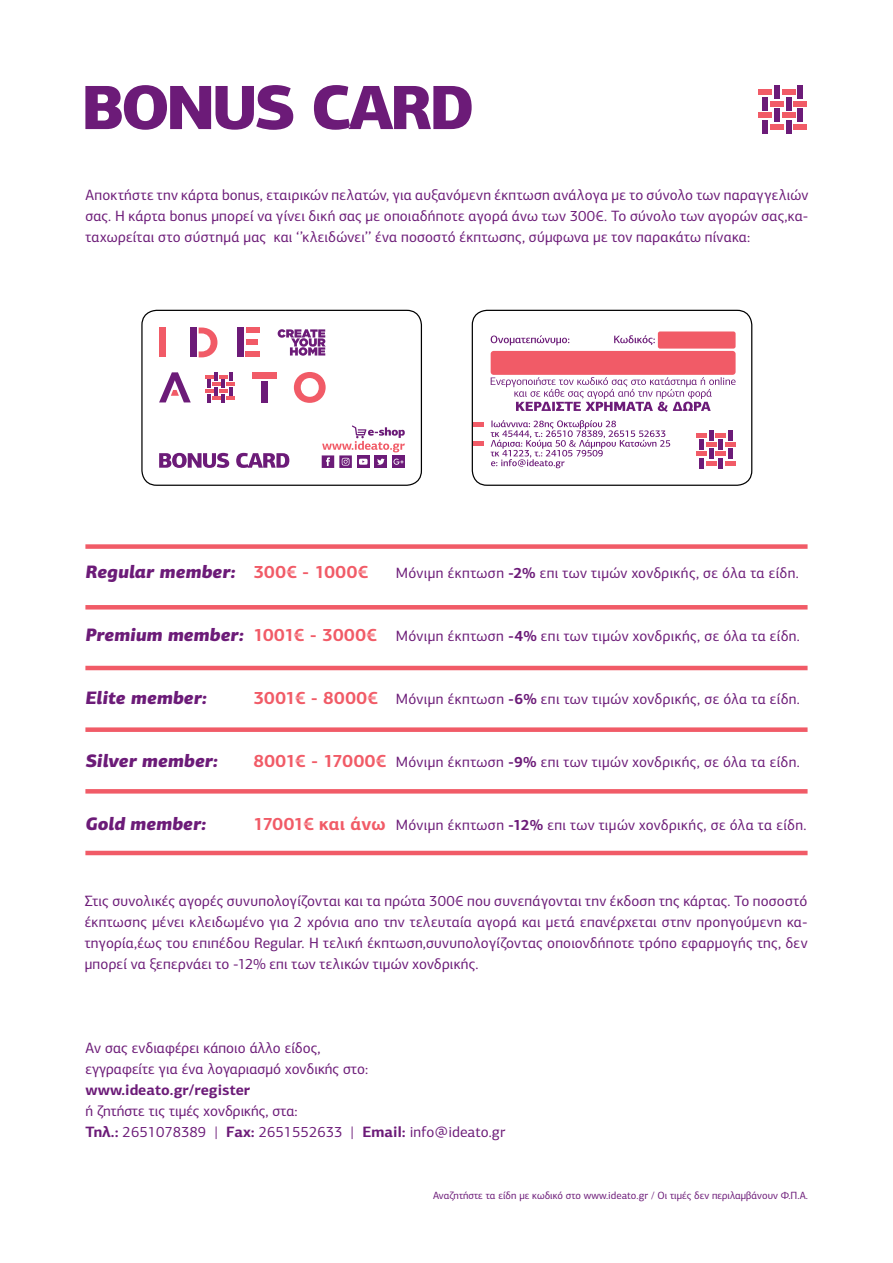
<style>
.page{position:relative;width:893px;height:1263px;background:#fff}
.page>*{position:absolute;margin:0;border:0;box-sizing:border-box;transform-origin:0 0}
.t1{font:italic 900 18px "PF Centro Sans Pro";letter-spacing:.005em;color:#6c1b78}
.t2{font:15px/21px "PF Centro Sans Pro";letter-spacing:.015em;color:#6c1b78;text-align:justify}
.t3{font:700 15px "PF Centro Sans Pro";color:#6c1b78}
.t4{font:10.5px "PF Centro Sans Pro";color:#6c1b78}
.s1{font-weight:700;font-style:normal;color:#f15b67}
.s2{font-weight:700}
.s3{font-weight:900;font-style:italic;font-size:18px}
.s4{font-weight:700;font-size:18px;color:#f15b67}
</style>
<div class="page">
<div style="left:782px;top:89px;width:13px;height:6px;background:#f15b67"></div>
<div style="left:770px;top:101px;width:13px;height:6px;background:#f15b67"></div>
<div style="left:770px;top:124px;width:13px;height:6px;background:#f15b67"></div>
<div style="left:794px;top:101px;width:13px;height:6px;background:#f15b67"></div>
<div style="left:794px;top:124px;width:13px;height:6px;background:#f15b67"></div>
<div style="left:782px;top:112px;width:13px;height:6px;background:#f15b67"></div>
<div style="left:786px;top:97px;width:5px;height:13px;background:#6c1b78"></div>
<div style="left:786px;top:120px;width:5px;height:14px;background:#6c1b78"></div>
<div style="left:774px;top:109px;width:6px;height:13px;background:#6c1b78"></div>
<div style="left:797px;top:109px;width:6px;height:13px;background:#6c1b78"></div>
<div style="left:774px;top:85px;width:6px;height:13px;background:#6c1b78"></div>
<div style="left:797px;top:85px;width:6px;height:13px;background:#6c1b78"></div>
<div style="left:758px;top:89px;width:14px;height:6px;background:#f15b67"></div>
<div style="left:758px;top:112px;width:14px;height:6px;background:#f15b67"></div>
<div style="left:762px;top:97px;width:6px;height:13px;background:#6c1b78"></div>
<div style="left:762px;top:120px;width:6px;height:14px;background:#6c1b78"></div>
<svg style="left:85px;top:85px;width:387px;height:45px"></svg>
<div style="left:141px;top:310px;width:281px;height:176px;border:1px solid #000;border-radius:15px"></div>
<svg style="left:294px;top:372px;width:32px;height:31px"></svg>
<svg style="left:205px;top:372px;width:30px;height:30px"></svg>
<div style="left:159px;top:327px;width:7px;height:30px;background:#f15b67"></div>
<svg style="left:199px;top:327px;width:18px;height:30px"></svg>
<div style="left:190px;top:327px;width:7px;height:30px;background:#6c1b78"></div>
<div style="left:246px;top:327px;width:14px;height:6px;background:#f15b67"></div>
<div style="left:246px;top:339px;width:12px;height:6px;background:#f15b67"></div>
<div style="left:246px;top:352px;width:14px;height:5px;background:#f15b67"></div>
<div style="left:237px;top:327px;width:7px;height:30px;background:#6c1b78"></div>
<div style="left:252px;top:372px;width:25px;height:6px;background:#f15b67"></div>
<div style="left:262px;top:381px;width:6px;height:21px;background:#6c1b78"></div>
<svg style="left:159px;top:372px;width:32px;height:30px"></svg>
<svg style="left:278px;top:329px;width:48px;height:27px"></svg>
<svg style="left:159px;top:453px;width:130px;height:15px"></svg>
<svg style="left:322px;top:425px;width:83px;height:43px"></svg>
<div style="left:472px;top:310px;width:280px;height:176px;border:1px solid #000;border-radius:15px"></div>
<hr style="left:715px;top:433px;width:11px;height:4px;background:#f15b67">
<div style="left:706px;top:442px;width:11px;height:5px;background:#f15b67"></div>
<hr style="left:706px;top:461px;width:11px;height:4px;background:#f15b67">
<div style="left:725px;top:442px;width:11px;height:5px;background:#f15b67"></div>
<hr style="left:725px;top:461px;width:11px;height:4px;background:#f15b67">
<div style="left:715px;top:451px;width:11px;height:5px;background:#f15b67"></div>
<div style="left:718px;top:439px;width:5px;height:11px;background:#6c1b78"></div>
<div style="left:718px;top:458px;width:5px;height:10px;background:#6c1b78"></div>
<div style="left:709px;top:448px;width:5px;height:11px;background:#6c1b78"></div>
<div style="left:728px;top:448px;width:5px;height:11px;background:#6c1b78"></div>
<div style="left:709px;top:430px;width:5px;height:10px;background:#6c1b78"></div>
<div style="left:728px;top:430px;width:5px;height:10px;background:#6c1b78"></div>
<hr style="left:696px;top:433px;width:11px;height:4px;background:#f15b67">
<div style="left:696px;top:451px;width:11px;height:5px;background:#f15b67"></div>
<div style="left:699px;top:439px;width:5px;height:11px;background:#6c1b78"></div>
<div style="left:699px;top:458px;width:5px;height:10px;background:#6c1b78"></div>
<svg style="left:491px;top:377px;width:245px;height:35px"></svg>
<svg style="left:491px;top:335px;width:78px;height:10px"></svg>
<svg style="left:614px;top:335px;width:41px;height:10px"></svg>
<div style="left:491px;top:351px;width:245px;height:24px;background:#f15b67;border-radius:3px"></div>
<div style="left:658px;top:331px;width:78px;height:18px;background:#f15b67;border-radius:2px"></div>
<div style="left:473px;top:422px;width:11px;height:5px;background:#f15b67"></div>
<hr style="left:473px;top:442px;width:11px;height:4px;background:#f15b67">
<svg style="left:491px;top:420px;width:179px;height:48px"></svg>
<hr style="left:85px;top:666px;width:722px;height:4px;background:#f15b67">
<div style="left:85px;top:727px;width:722px;height:5px;background:#f15b67"></div>
<svg style="left:85px;top:789px;width:722px;height:4px;background:#f15e6a"></svg>
<hr style="left:85px;top:605px;width:722px;height:4px;background:#f15b67">
<hr style="left:85px;top:851px;width:722px;height:4px;background:#f15b67">
<div style="left:85px;top:544px;width:722px;height:5px;background:#f15b67"></div>
<p class="t2" style="left:85px;top:185px;width:724px">Αποκτήστε την κάρτα bonus, εταιρικών πελατών, για αυξανόμενη έκπτωση ανάλογα με το σύνολο των παραγγελιών σας. Η κάρτα bonus μπορεί να γίνει δική σας με οποιαδήποτε αγορά άνω των 300€. Το σύνολο των αγορών σας,κα&shy;ταχωρείται στο σύστημά μας και ‘’κλειδώνει’’ ένα ποσοστό έκπτωσης, σύμφωνα με τον παρακάτω πίνακα:</p>
<p class="t1" style="left:85px;top:560px;width:284px">Regular member: <span class="s1">300€ - 1000€</span></p>
<p class="t2" style="left:396px;top:562px;width:404px">Μόνιμη έκπτωση <span class="s2">-2%</span> επι των τιμών χονδρικής, σε όλα τα είδη.</p>
<p class="t2" style="left:85px;top:625px;width:716px"><span class="s3">Premium member:</span> <span class="s4">1001€ - 3000€</span> Μόνιμη έκπτωση <span class="s2">-4%</span> επι των τιμών χονδρικής, σε όλα τα είδη.</p>
<p class="t1" style="left:85px;top:686px;width:123px">Elite member:</p>
<p class="t2" style="left:253px;top:688px;width:548px"><span class="s4">3001€ - 8000€</span> Μόνιμη έκπτωση <span class="s2">-6%</span> επι των τιμών χονδρικής, σε όλα τα είδη.</p>
<p class="t1" style="left:85px;top:749px;width:134px">Silver member:</p>
<p class="t2" style="left:253px;top:751px;width:548px"><span class="s4">8001€ - 17000€</span> Μόνιμη έκπτωση <span class="s2">-9%</span> επι των τιμών χονδρικής, σε όλα τα είδη.</p>
<p class="t1" style="left:85px;top:812px;width:123px">Gold member:</p>
<p class="t2" style="left:253px;top:814px;width:555px"><span class="s4">17001€ και άνω</span> Μόνιμη έκπτωση <span class="s2">-12%</span> επι των τιμών χονδρικής, σε όλα τα είδη.</p>
<p class="t2" style="left:85px;top:891px;width:724px">Στις συνολικές αγορές συνυπολογίζονται και τα πρώτα 300€ που συνεπάγονται την έκδοση της κάρτας. Το ποσοστό έκπτωσης μένει κλειδωμένο για 2 χρόνια απο την τελευταία αγορά και μετά επανέρχεται στην προηγούμενη κα&shy;τηγορία,έως του επιπέδου Regular. Η τελική έκπτωση,συνυπολογίζοντας οποιονδήποτε τρόπο εφαρμογής της, δεν μπορεί να ξεπερνάει το -12% επι των τελικών τιμών χονδρικής.</p>
<p class="t2" style="left:85px;top:1037px;width:284px">Aν σας ενδιαφέρει κάποιο άλλο είδος, εγγραφείτε για ένα λογαριασμό χονδικής στο:</p>
<p class="t3" style="left:85px;top:1080px;width:166px">www.ideato.gr/register</p>
<p class="t2" style="left:85px;top:1100px;width:421px">ή ζητήστε τις τιμές χονδρικής, στα:<br><span class="s2">Τηλ.:</span> 2651078389 | <span class="s2">Fax:</span> 2651552633 | <span class="s2">Email:</span> info@ideato.gr</p>
<p class="t4" style="left:433px;top:1189px;width:376px">Αναζητήστε τα είδη με κωδικό στο www.ideato.gr / Οι τιμές δεν περιλαμβάνουν Φ.Π.Α.</p>
</div>
